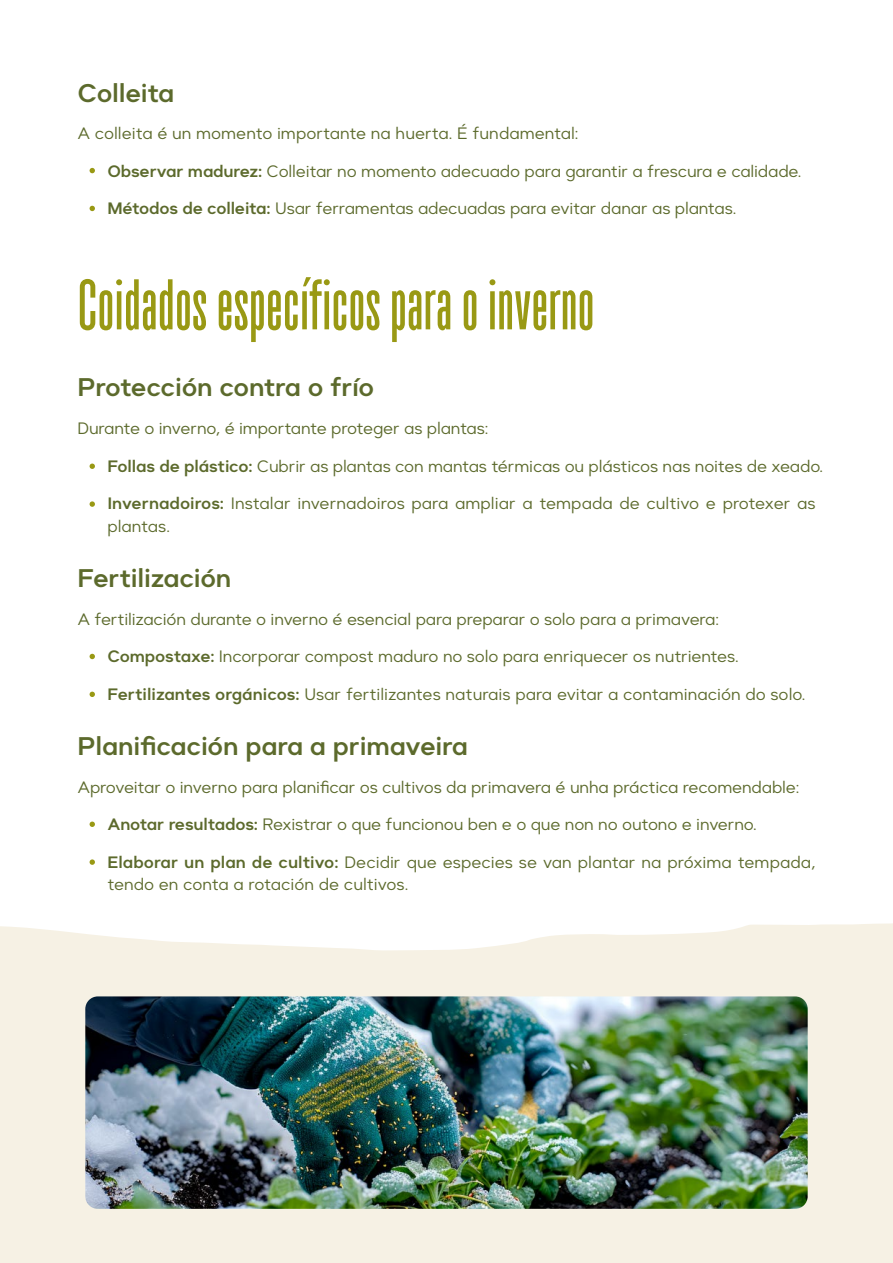
<style>
.page{position:relative;width:893px;height:1263px;background:#fff}
.page>*{position:absolute;margin:0;border:0;box-sizing:border-box;transform-origin:0 0}
.t1{font:700 70.5px "TT Bluescreens";letter-spacing:.01em;color:#999914}
.t2{font:600 25.5px "Suprema";letter-spacing:-.01em;color:#5c6a2c}
.t3{font:16.5px/22.5px "Suprema";letter-spacing:-.01em;color:#5c6a2c}
.s1{font-weight:600}
</style>
<div class="page">
<svg style="left:0;top:923px;width:893px;height:340px;background:#f6f2e6"></svg>
<img style="left:85px;top:996px;width:723px;height:213px">
<svg style="left:90px;top:168px;width:5px;height:5px"></svg>
<svg style="left:90px;top:206px;width:5px;height:5px"></svg>
<svg style="left:90px;top:464px;width:5px;height:5px"></svg>
<svg style="left:90px;top:501px;width:5px;height:6px"></svg>
<svg style="left:90px;top:654px;width:5px;height:5px"></svg>
<svg style="left:90px;top:692px;width:5px;height:5px"></svg>
<svg style="left:90px;top:821px;width:5px;height:6px"></svg>
<svg style="left:90px;top:859px;width:5px;height:6px"></svg>
<h2 class="t2" style="left:77px;top:77px;width:99px">Colleita</h2>
<p class="t3" style="left:77px;top:122px;width:503px">A colleita é un momento importante na huerta. É fundamental:</p>
<p class="t3" style="left:107px;top:160px;width:696px"><span class="s1">Observar madurez:</span> Colleitar no momento adecuado para garantir a frescura e calidade.</p>
<p class="t3" style="left:107px;top:197px;width:630px"><span class="s1">Métodos de colleita:</span> Usar ferramentas adecuadas para evitar danar as plantas.</p>
<h1 class="t1" style="left:77px;top:266px;width:518px">Coidados específicos para o inverno</h1>
<h2 class="t2" style="left:77px;top:371px;width:298px">Protección contra o frío</h2>
<p class="t3" style="left:77px;top:417px;width:412px">Durante o inverno, é importante proteger as plantas:</p>
<p class="t3" style="left:107px;top:455px;width:717px"><span class="s1">Follas de plástico:</span> Cubrir as plantas con mantas térmicas ou plásticos nas noites de xeado.</p>
<p class="t3" style="left:107px;top:492px;width:710px"><span class="s1">Invernadoiros:</span> Instalar invernadoiros para ampliar a tempada de cultivo e protexer as plantas.</p>
<h2 class="t2" style="left:77px;top:562px;width:156px">Fertilización</h2>
<p class="t3" style="left:77px;top:608px;width:643px">A fertilización durante o inverno é esencial para preparar o solo para a primavera:</p>
<p class="t3" style="left:107px;top:645px;width:633px"><span class="s1">Compostaxe:</span> Incorporar compost maduro no solo para enriquecer os nutrientes.</p>
<p class="t3" style="left:107px;top:683px;width:700px"><span class="s1">Fertilizantes orgánicos:</span> Usar fertilizantes naturais para evitar a contaminación do solo.</p>
<h2 class="t2" style="left:77px;top:730px;width:392px">Planificación para a primaveira</h2>
<p class="t3" style="left:77px;top:776px;width:723px">Aproveitar o inverno para planificar os cultivos da primavera é unha práctica recomendable:</p>
<p class="t3" style="left:107px;top:813px;width:651px"><span class="s1">Anotar resultados:</span> Rexistrar o que funcionou ben e o que non no outono e inverno.</p>
<p class="t3" style="left:107px;top:851px;width:710px"><span class="s1">Elaborar un plan de cultivo:</span> Decidir que especies se van plantar na próxima tempada, tendo en conta a rotación de cultivos.</p>
</div>
